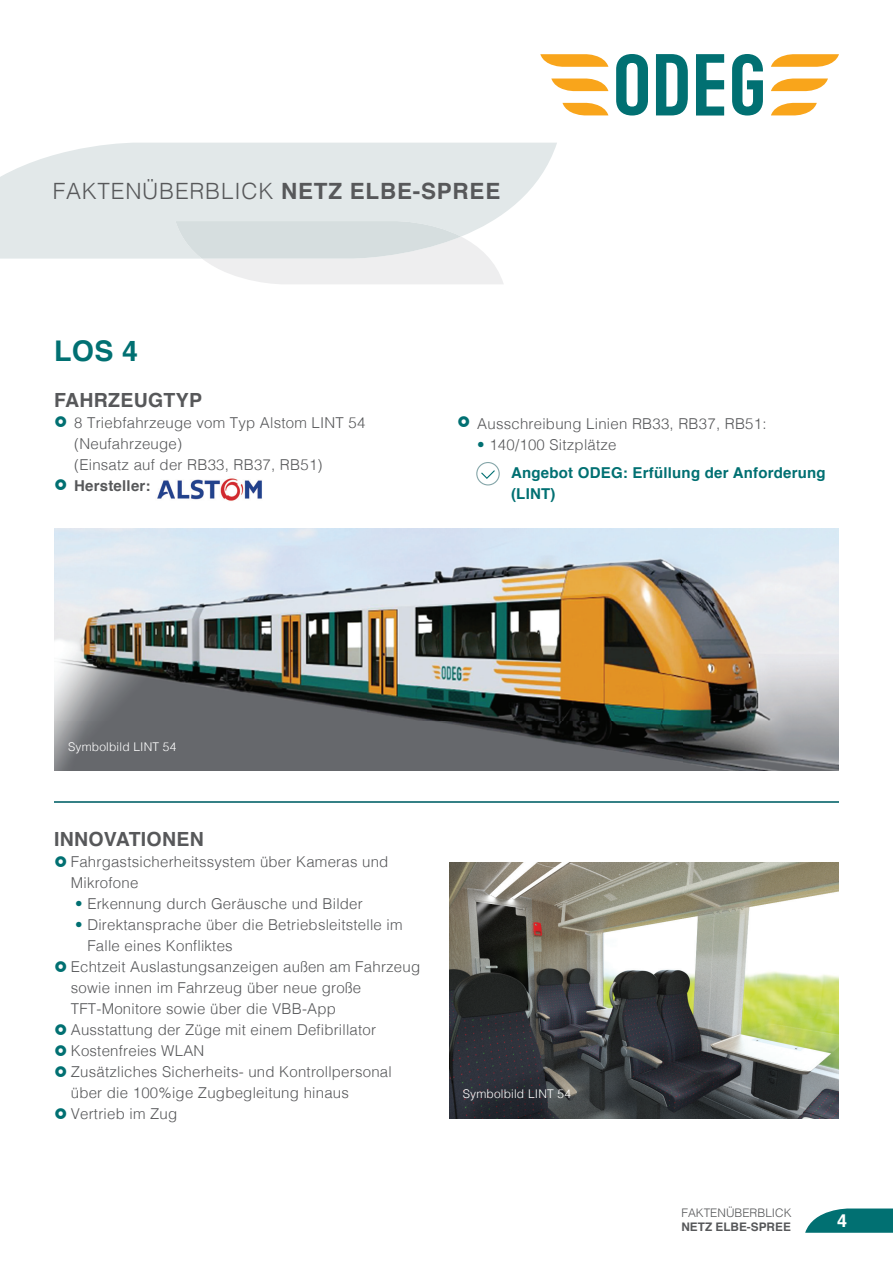
<style>
.page{position:relative;width:893px;height:1263px;background:#fff}
.page>*{position:absolute;margin:0;border:0;box-sizing:border-box;transform-origin:0 0}
.t1{font:700 28.5px "Helvetica";color:#017072}
.t2{font:300 22.5px "Helvetica";letter-spacing:.035em;color:#57585a}
.t3{font:700 19.5px "Helvetica";letter-spacing:.015em;color:#57585a}
.t4{font:700 18px "Helvetica";color:#fff}
.t5{font:300 15px/21px "Helvetica";letter-spacing:.015em;color:#57585a}
.t6{font:700 15px/28.5px "Helvetica";letter-spacing:.015em;color:#017072}
.t7{font:700 15px "Helvetica";letter-spacing:.015em;color:#57585a}
.t8{font:300 12px "Helvetica";letter-spacing:.015em;color:#fff}
.t9{font:300 11.85px "Helvetica";color:#57585a}
.t10{font:700 11.85px "Helvetica";color:#57585a}
.s1{font-weight:700}
.s2{font-weight:300}
.s3{font-weight:300;color:#57585a}
.s4{color:#017072}
</style>
<div class="page">
<svg style="left:805px;top:1208px;width:88px;height:25px;background:#288587"></svg>
<svg style="left:616px;top:54px;width:32px;height:62px"></svg>
<svg style="left:656px;top:54px;width:32px;height:61px"></svg>
<svg style="left:696px;top:54px;width:28px;height:62px"></svg>
<svg style="left:732px;top:54px;width:31px;height:62px"></svg>
<svg style="left:540px;top:54px;width:68px;height:13px"></svg>
<svg style="left:551px;top:79px;width:57px;height:12px"></svg>
<svg style="left:562px;top:103px;width:46px;height:12px"></svg>
<svg style="left:771px;top:54px;width:68px;height:13px"></svg>
<svg style="left:771px;top:79px;width:57px;height:12px"></svg>
<svg style="left:771px;top:103px;width:46px;height:12px"></svg>
<svg style="left:476px;top:462px;width:24px;height:23px"></svg>
<svg style="left:0;top:143px;width:557px;height:116px;background:#e5eaeb"></svg>
<svg style="left:175px;top:221px;width:329px;height:63px;background:#e4e8e9"></svg>
<img style="left:157px;top:478px;width:105px;height:23px">
<hr style="left:54px;top:801px;width:785px;height:2px;background:#358186">
<img style="left:54px;top:529px;width:785px;height:241px">
<img style="left:449px;top:863px;width:390px;height:256px">
<h2 class="t2" style="left:53px;top:172px;width:449px">FAKTENÜBERBLICK <span class="s1">NETZ ELBE-SPREE</span></h2>
<h1 class="t1" style="left:54px;top:328px;width:86px">LOS 4</h1>
<h3 class="t3" style="left:54px;top:385px;width:150px">FAHRZEUGTYP</h3>
<p class="t5" style="left:74px;top:412px;width:293px">8 Triebfahrzeuge vom Typ Alstom LINT 54 (Neufahrzeuge)<br>(Einsatz auf der RB33, RB37, RB51)</p>
<p class="t7" style="left:74px;top:474px;width:78px">Hersteller:</p>
<p class="t5" style="left:477px;top:412px;width:291px">Ausschreibung Linien RB33, RB37, RB51:</p>
<p class="t6" style="left:511px;top:430px;width:316px;text-indent:-34px"><span class="s2">•</span> <span class="s3">140/100 Sitzplätze<br></span>Angebot ODEG: Erfüllung der Anforderung</p>
<p class="t6" style="left:511px;top:480px;width:46px">(LINT)</p>
<p class="t8" style="left:68px;top:736px;width:110px">Symbolbild LINT 54</p>
<h3 class="t3" style="left:54px;top:824px;width:151px">INNOVATIONEN</h3>
<p class="t5" style="left:71px;top:850px;width:319px">Fahrgastsicherheitssystem über Kameras und<br>Mikrofone</p>
<p class="t5" style="left:75px;top:892px;width:289px"><span class="s4">•</span> Erkennung durch Geräusche und Bilder</p>
<p class="t5" style="left:75px;top:913px;width:329px"><span class="s4">•</span> Direktansprache über die Betriebsleitstelle im</p>
<p class="t5" style="left:87px;top:934px;width:147px">Falle eines Konfliktes</p>
<p class="t5" style="left:71px;top:955px;width:351px">Echtzeit Auslastungsanzeigen außen am Fahrzeug</p>
<p class="t5" style="left:71px;top:976px;width:292px">sowie innen im Fahrzeug über neue große</p>
<p class="t5" style="left:71px;top:997px;width:267px">TFT-Monitore sowie über die VBB-App</p>
<p class="t5" style="left:71px;top:1018px;width:307px">Ausstattung der Züge mit einem Defibrillator</p>
<p class="t5" style="left:71px;top:1039px;width:135px">Kostenfreies WLAN</p>
<p class="t5" style="left:71px;top:1060px;width:323px">Zusätzliches Sicherheits- und Kontrollpersonal</p>
<p class="t5" style="left:71px;top:1081px;width:280px">über die 100%ige Zugbegleitung hinaus</p>
<p class="t5" style="left:71px;top:1102px;width:108px">Vertrieb im Zug</p>
<p class="t8" style="left:463px;top:1083px;width:110px">Symbolbild LINT 54</p>
<p class="t9" style="left:681px;top:1203px;width:112px">FAKTENÜBERBLICK</p>
<p class="t10" style="left:681px;top:1217px;width:111px">NETZ ELBE-SPREE</p>
<p class="t4" style="left:837px;top:1206px;width:12px">4</p>
</div>
